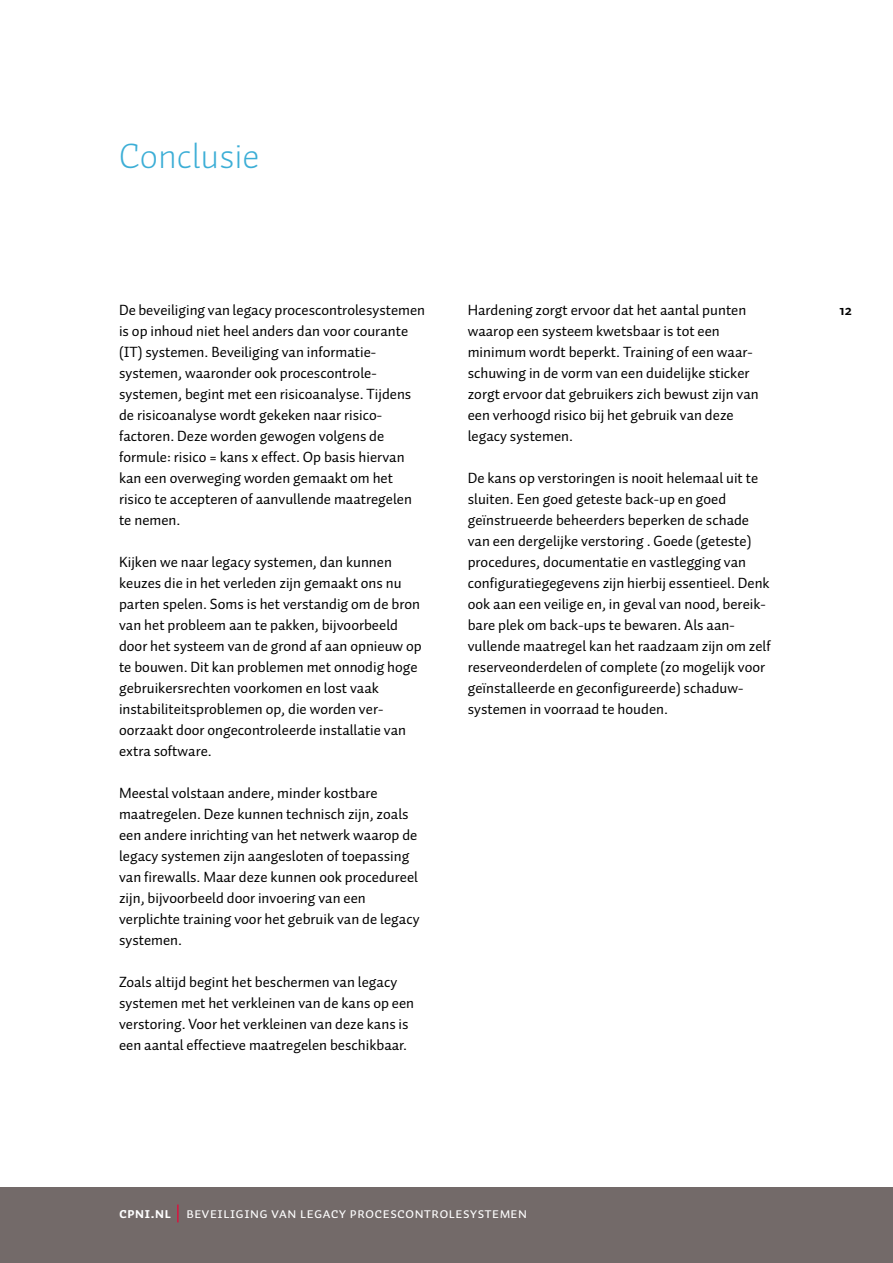
<style>
.page{position:relative;width:893px;height:1263px;background:#fff}
.page>*{position:absolute;margin:0;border:0;box-sizing:border-box;transform-origin:0 0}
.t1{font:300 36px "Auto 1";color:#3caed6}
.t2{font:15px/21px "Auto 1";color:#000}
.t3{font:15px "Auto 1 Regular Sm Cp";color:#fff}
.t4{font:700 15px "Auto 1";color:#000}
.s1{font-family:"Auto 1 Bold Sm Cp"}
</style>
<div class="page">
<div style="left:0;top:1188px;width:893px;height:75px;background:#736a69"></div>
<svg style="left:177px;top:1204px;width:2px;height:18px"></svg>
<h1 class="t1" style="left:119px;top:134px;width:142px">Conclusie</h1>
<p class="t2" style="left:119px;top:299px;width:308px">De beveiliging van legacy procescontrolesystemen is op inhoud niet heel anders dan voor courante (IT) systemen. Beveiliging van informatie&shy;systemen, waaronder ook procescontrole&shy;systemen, begint met een risicoanalyse. Tijdens de risicoanalyse wordt gekeken naar risico&shy;factoren. Deze worden gewogen volgens de formule: risico = kans x effect. Op basis hiervan kan een overweging worden gemaakt om het risico te accepteren of aanvullende maatregelen te nemen.</p>
<p class="t2" style="left:119px;top:551px;width:304px">Kijken we naar legacy systemen, dan kunnen keuzes die in het verleden zijn gemaakt ons nu parten spelen. Soms is het verstandig om de bron van het probleem aan te pakken, bijvoorbeeld door het systeem van de grond af aan opnieuw op te bouwen. Dit kan problemen met onnodig hoge gebruikersrechten voorkomen en lost vaak instabiliteitsproblemen op, die worden ver&shy;oorzaakt door ongecontroleerde installatie van extra software.</p>
<p class="t2" style="left:119px;top:782px;width:302px">Meestal volstaan andere, minder kostbare maatregelen. Deze kunnen technisch zijn, zoals een andere inrichting van het netwerk waarop de legacy systemen zijn aangesloten of toepassing van firewalls. Maar deze kunnen ook procedureel zijn, bijvoorbeeld door invoering van een verplichte training voor het gebruik van de legacy systemen.</p>
<p class="t2" style="left:119px;top:971px;width:297px">Zoals altijd begint het beschermen van legacy systemen met het verkleinen van de kans op een verstoring. Voor het verkleinen van deze kans is een aantal effectieve maatregelen beschikbaar.</p>
<p class="t2" style="left:468px;top:299px;width:293px">Hardening zorgt ervoor dat het aantal punten waarop een systeem kwetsbaar is tot een minimum wordt beperkt. Training of een waar&shy;schuwing in de vorm van een duidelijke sticker zorgt ervoor dat gebruikers zich bewust zijn van een verhoogd risico bij het gebruik van deze legacy systemen.</p>
<p class="t2" style="left:468px;top:467px;width:305px">De kans op verstoringen is nooit helemaal uit te sluiten. Een goed geteste back-up en goed geïnstrueerde beheerders beperken de schade van een dergelijke verstoring . Goede (geteste) procedures, documentatie en vastlegging van configuratiegegevens zijn hierbij essentieel. Denk ook aan een veilige en, in geval van nood, bereik&shy;bare plek om back-ups te bewaren. Als aan&shy;vullende maatregel kan het raadzaam zijn om zelf reserveonderdelen of complete (zo mogelijk voor geïnstalleerde en geconfigureerde) schaduw&shy;systemen in voorraad te houden.</p>
<p class="t3" style="left:119px;top:1206px;width:410px"><span class="s1">CPNI.NL</span> beveiliging van legacy procescontrolesystemen</p>
<p class="t4" style="left:840px;top:300px;width:14px">12</p>
</div>
